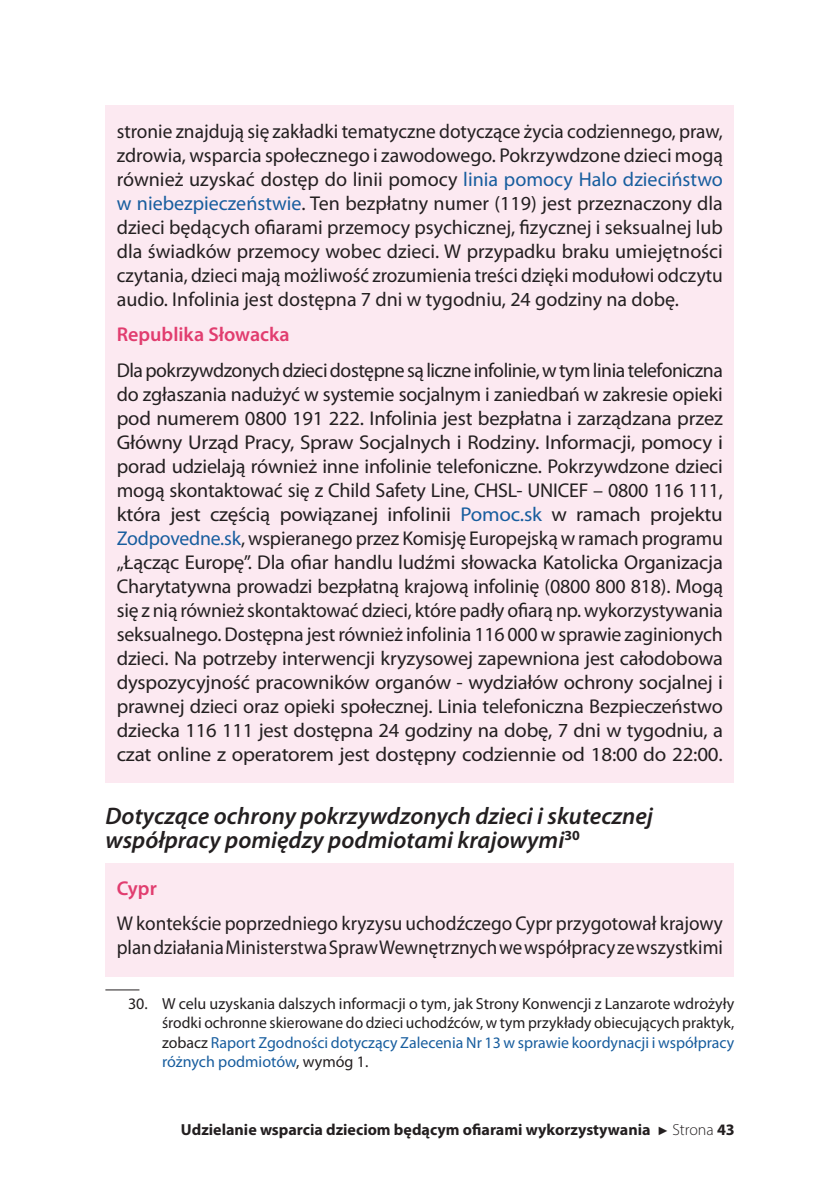
<style>
.page{position:relative;width:839px;height:1188px;background:#fff}
.page>*{position:absolute;margin:0;border:0;box-sizing:border-box;transform-origin:0 0}
.t1{font:italic 600 24px/24px "Myriad Pro";color:#231f20}
.t2{font:20px/24px "Myriad Pro";color:#231f20;text-align:justify}
.t3{font:20px/24px "Myriad Pro";color:#231f20;scale:.96 1}
.t4{font:600 20px "Myriad Pro";color:#e13d6f}
.t5{font:16px/19.2px "Myriad Pro";color:#231f20;text-align:justify}
.t6{font:700 16px "Myriad Pro";color:#231f20}
.s1{color:#175d9e}
.s2{font-family:"Arial";font-weight:400;font-size:12px}
.s3{font-weight:300}
</style>
<div class="page">
<div style="left:105px;top:106px;width:628px;height:222px;background:#fce9f1"></div>
<div style="left:105px;top:309px;width:628px;height:54px;background:#fce9f1"></div>
<div style="left:105px;top:344px;width:628px;height:438px;background:#fce9f1"></div>
<div style="left:105px;top:863px;width:628px;height:54px;background:#fce9f1"></div>
<div style="left:105px;top:898px;width:628px;height:78px;background:#fce9f1"></div>
<hr style="left:105px;top:989px;width:34px;height:1px;background:#231f20">
<p class="t2" style="left:117px;top:119px;width:607px">stronie znajdują się zakładki tematyczne dotyczące życia codziennego, praw, zdrowia, wsparcia społecznego i zawodowego. Pokrzywdzone dzieci mogą również uzyskać dostęp do linii pomocy <span class="s1">linia pomocy Halo dzieciństwo w niebezpieczeństwie</span>. Ten bezpłatny numer (119) jest przeznaczony dla dzieci będących ofiarami przemocy psychicznej, fizycznej i seksualnej lub dla świadków przemocy wobec dzieci. W przypadku braku umiejętności czytania, dzieci mają możliwość zrozumienia treści dzięki modułowi odczytu audio. Infolinia jest dostępna 7 dni w tygodniu, 24 godziny na dobę.</p>
<p class="t4" style="left:117px;top:322px;width:174px">Republika Słowacka</p>
<p class="t2" style="left:117px;top:357px;width:607px">Dla pokrzywdzonych dzieci dostępne są liczne infolinie, w tym linia telefoniczna do zgłaszania nadużyć w systemie socjalnym i zaniedbań w zakresie opieki pod numerem 0800 191 222. Infolinia jest bezpłatna i zarządzana przez Główny Urząd Pracy, Spraw Socjalnych i Rodziny. Informacji, pomocy i porad udzielają również inne infolinie telefoniczne. Pokrzywdzone dzieci mogą skontaktować się z Child Safety Line, CHSL- UNICEF – 0800 116 111, która jest częścią powiązanej infolinii <span class="s1">Pomoc.sk</span> w ramach projektu <span class="s1">Zodpovedne.sk</span>, wspieranego przez Komisję Europejską w ramach programu „Łącząc Europę”. Dla ofiar handlu ludźmi słowacka Katolicka Organizacja Charytatywna prowadzi bezpłatną krajową infolinię (0800 800 818). Mogą się z nią również skontaktować dzieci, które padły ofiarą np. wykorzystywania seksualnego. Dostępna jest również infolinia 116 000 w sprawie zaginionych dzieci. Na potrzeby interwencji kryzysowej zapewniona jest całodobowa dyspozycyjność pracowników organów - wydziałów ochrony socjalnej i prawnej dzieci oraz opieki społecznej. Linia telefoniczna Bezpieczeństwo dziecka 116 111 jest dostępna 24 godziny na dobę, 7 dni w tygodniu, a czat online z operatorem jest dostępny codziennie od 18:00 do 22:00.</p>
<p class="t1" style="left:105px;top:804px;width:548px">Dotyczące ochrony pokrzywdzonych dzieci i skutecznej współpracy pomiędzy podmiotami krajowymi<sup>30</sup></p>
<p class="t4" style="left:117px;top:875px;width:42px">Cypr</p>
<p class="t3" style="left:117px;top:911px;width:632px">W kontekście poprzedniego kryzysu uchodźczego Cypr przygotował krajowy plan działania Ministerstwa Spraw Wewnętrznych we współpracy ze wszystkimi</p>
<p class="t5" style="left:162px;top:994px;width:573px;text-indent:-34px">30. W celu uzyskania dalszych informacji o tym, jak Strony Konwencji z Lanzarote wdrożyły środki ochronne skierowane do dzieci uchodźców, w tym przykłady obiecujących praktyk, zobacz <span class="s1">Raport Zgodności dotyczący Zalecenia Nr 13 w sprawie koordynacji i współpracy różnych podmiotów</span>, wymóg 1.</p>
<p class="t6" style="left:181px;top:1118px;width:555px">Udzielanie wsparcia dzieciom będącym ofiarami wykorzystywania <span class="s2">►</span> <span class="s3">Strona</span> 43</p>
</div>
